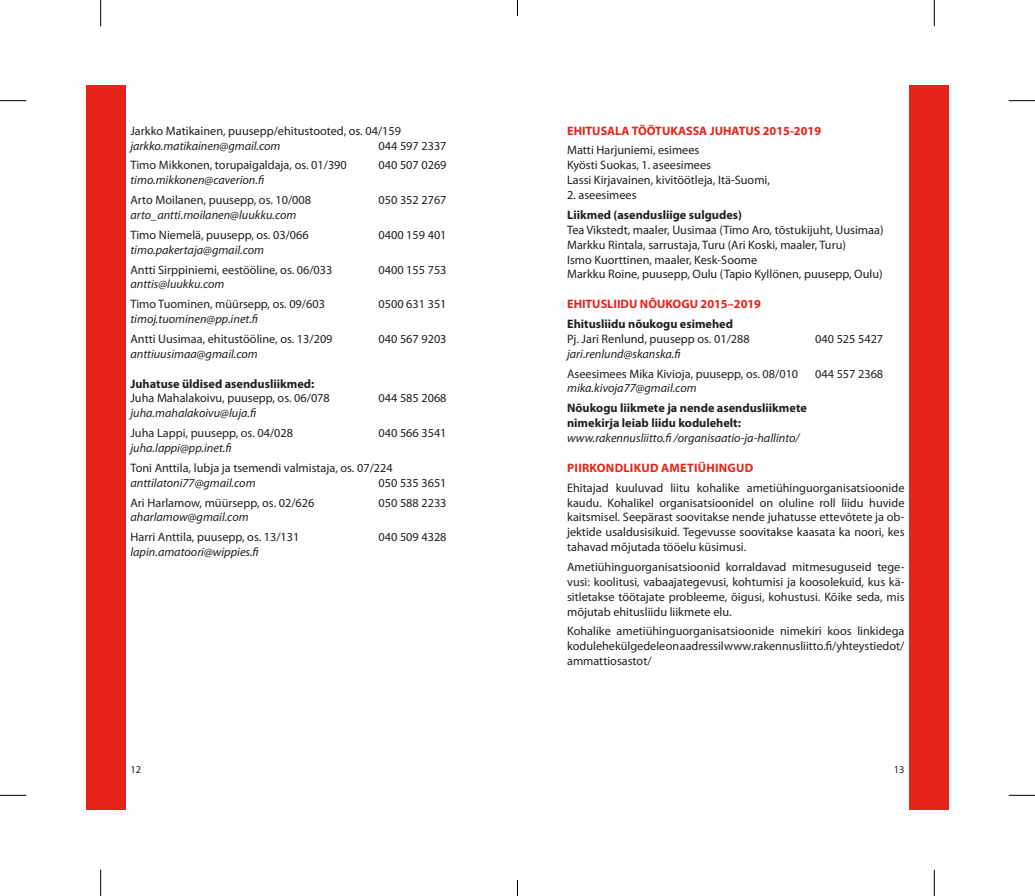
<style>
.page{position:relative;width:1035px;height:896px;background:#fff}
.page>*{position:absolute;margin:0;border:0;box-sizing:border-box;transform-origin:0 0}
.t1{font:12.25px/14.9px "Myriad Pro";color:#231f20;text-align:justify}
.t2{font:italic 12.25px "Myriad Pro";color:#231f20}
.t3{font:700 12.25px/14.9px "Myriad Pro";color:#231f20}
.t4{font:700 12.25px "Myriad Pro";color:#e72419}
.t5{font:700 12.25px "Myriad Pro";letter-spacing:.02em;color:#e72419}
.t6{font:10.5px "Myriad Pro";color:#231f20}
</style>
<div class="page">
<div style="left:86px;top:86px;width:39px;height:724px;background:#e72419"></div>
<div style="left:909px;top:86px;width:40px;height:724px;background:#e72419"></div>
<svg style="left:0;top:100px;width:26px;height:1px"></svg>
<svg style="left:1008px;top:100px;width:27px;height:1px"></svg>
<svg style="left:0;top:795px;width:26px;height:1px"></svg>
<svg style="left:1008px;top:795px;width:27px;height:1px"></svg>
<svg style="left:100px;top:0;width:1px;height:26px"></svg>
<svg style="left:100px;top:870px;width:1px;height:26px"></svg>
<svg style="left:934px;top:0;width:1px;height:26px"></svg>
<svg style="left:934px;top:870px;width:1px;height:26px"></svg>
<svg style="left:517px;top:0;width:1px;height:16px"></svg>
<svg style="left:517px;top:880px;width:1px;height:16px"></svg>
<p class="t1" style="left:130px;top:123px;width:272px">Jarkko Matikainen, puusepp/ehitustooted, os. 04/159</p>
<p class="t2" style="left:130px;top:138px;width:151px">jarkko.matikainen@gmail.com</p>
<p class="t1" style="left:378px;top:138px;width:70px">044 597 2337</p>
<p class="t1" style="left:130px;top:158px;width:218px">Timo Mikkonen, torupaigaldaja, os. 01/390</p>
<p class="t1" style="left:378px;top:158px;width:70px">040 507 0269</p>
<p class="t2" style="left:130px;top:173px;width:135px">timo.mikkonen@caverion.fi</p>
<p class="t1" style="left:130px;top:192px;width:182px">Arto Moilanen, puusepp, os. 10/008</p>
<p class="t1" style="left:378px;top:192px;width:70px">050 352 2767</p>
<p class="t2" style="left:130px;top:207px;width:167px">arto_antti.moilanen@luukku.com</p>
<p class="t1" style="left:130px;top:227px;width:180px">Timo Niemelä, puusepp, os. 03/066</p>
<p class="t1" style="left:378px;top:227px;width:70px">0400 159 401</p>
<p class="t2" style="left:130px;top:242px;width:135px">timo.pakertaja@gmail.com</p>
<p class="t1" style="left:130px;top:262px;width:204px">Antti Sirppiniemi, eestööline, os. 06/033</p>
<p class="t1" style="left:378px;top:262px;width:70px">0400 155 753</p>
<p class="t2" style="left:130px;top:277px;width:96px">anttis@luukku.com</p>
<p class="t1" style="left:130px;top:296px;width:196px">Timo Tuominen, müürsepp, os. 09/603</p>
<p class="t1" style="left:378px;top:296px;width:70px">0500 631 351</p>
<p class="t2" style="left:130px;top:311px;width:129px">timoj.tuominen@pp.inet.fi</p>
<p class="t1" style="left:130px;top:331px;width:204px">Antti Uusimaa, ehitustööline, os. 13/209</p>
<p class="t1" style="left:378px;top:331px;width:70px">040 567 9203</p>
<p class="t2" style="left:130px;top:346px;width:129px">anttiuusimaa@gmail.com</p>
<p class="t3" style="left:130px;top:376px;width:185px">Juhatuse üldised asendusliikmed:</p>
<p class="t1" style="left:130px;top:391px;width:201px">Juha Mahalakoivu, puusepp, os. 06/078</p>
<p class="t1" style="left:378px;top:391px;width:70px">044 585 2068</p>
<p class="t2" style="left:130px;top:406px;width:127px">juha.mahalakoivu@luja.fi</p>
<p class="t1" style="left:130px;top:425px;width:164px">Juha Lappi, puusepp, os. 04/028</p>
<p class="t1" style="left:378px;top:425px;width:70px">040 566 3541</p>
<p class="t2" style="left:130px;top:440px;width:103px">juha.lappi@pp.inet.fi</p>
<p class="t1" style="left:130px;top:460px;width:264px">Toni Anttila, lubja ja tsemendi valmistaja, os. 07/224</p>
<p class="t2" style="left:130px;top:475px;width:127px">anttilatoni77@gmail.com</p>
<p class="t1" style="left:378px;top:475px;width:70px">050 535 3651</p>
<p class="t1" style="left:130px;top:495px;width:185px">Ari Harlamow, müürsepp, os. 02/626</p>
<p class="t1" style="left:378px;top:495px;width:70px">050 588 2233</p>
<p class="t2" style="left:130px;top:510px;width:120px">aharlamow@gmail.com</p>
<p class="t1" style="left:130px;top:529px;width:171px">Harri Anttila, puusepp, os. 13/131</p>
<p class="t1" style="left:378px;top:529px;width:70px">040 509 4328</p>
<p class="t2" style="left:130px;top:544px;width:130px">lapin.amatoori@wippies.fi</p>
<p class="t4" style="left:567px;top:122px;width:256px">EHITUSALA TÖÖTUKASSA JUHATUS 2015-2019</p>
<p class="t1" style="left:567px;top:143px;width:204px;text-align:left">Matti Harjuniemi, esimees<br>Kyösti Suokas, 1. aseesimees<br>Lassi Kirjavainen, kivitöötleja, Itä-Suomi,</p>
<p class="t1" style="left:567px;top:187px;width:71px">2. aseesimees</p>
<p class="t3" style="left:567px;top:207px;width:176px">Liikmed (asendusliige sulgudes)</p>
<p class="t1" style="left:567px;top:222px;width:318px;text-align:left">Tea Vikstedt, maaler, Uusimaa (Timo Aro, tõstukijuht, Uusimaa)<br>Markku Rintala, sarrustaja, Turu (Ari Koski, maaler, Turu)<br>Ismo Kuorttinen, maaler, Kesk-Soome<br>Markku Roine, puusepp, Oulu (Tapio Kyllönen, puusepp, Oulu)</p>
<p class="t4" style="left:567px;top:296px;width:195px">EHITUSLIIDU NÕUKOGU 2015–2019</p>
<p class="t3" style="left:567px;top:316px;width:167px">Ehitusliidu nõukogu esimehed</p>
<p class="t1" style="left:567px;top:331px;width:184px">Pj. Jari Renlund, puusepp os. 01/288</p>
<p class="t1" style="left:815px;top:331px;width:70px">040 525 5427</p>
<p class="t2" style="left:567px;top:346px;width:115px">jari.renlund@skanska.fi</p>
<p class="t1" style="left:567px;top:366px;width:233px">Aseesimees Mika Kivioja, puusepp, os. 08/010</p>
<p class="t1" style="left:815px;top:366px;width:70px">044 557 2368</p>
<p class="t2" style="left:567px;top:381px;width:131px">mika.kivoja77@gmail.com</p>
<p class="t3" style="left:567px;top:400px;width:241px">Nõukogu liikmete ja nende asendusliikmete nimekirja leiab liidu kodulehelt:</p>
<p class="t2" style="left:567px;top:430px;width:234px">www.rakennusliitto.fi /organisaatio-ja-hallinto/</p>
<p class="t5" style="left:567px;top:460px;width:187px">PIIRKONDLIKUD AMETIÜHINGUD</p>
<p class="t1" style="left:567px;top:480px;width:339px">Ehitajad kuuluvad liitu kohalike ametiühinguorganisatsioonide kaudu. Kohalikel organisatsioonidel on oluline roll liidu huvide kaitsmisel. Seepärast soovitakse nende juhatusse ettevõtete ja ob&shy;jektide usaldusisikuid. Tegevusse soovitakse kaasata ka noori, kes tahavad mõjutada tööelu küsimusi.</p>
<p class="t1" style="left:567px;top:559px;width:339px">Ametiühinguorganisatsioonid korraldavad mitmesuguseid tege&shy;vusi: koolitusi, vabaajategevusi, kohtumisi ja koosolekuid, kus kä&shy;sitletakse töötajate probleeme, õigusi, kohustusi. Kõike seda, mis mõjutab ehitusliidu liikmete elu.</p>
<p class="t1" style="left:567px;top:624px;width:339px">Kohalike ametiühinguorganisatsioonide nimekiri koos linkidega kodulehekülgedele on aadressil www.rakennusliitto.fi/yhteystiedot/ ammattiosastot/</p>
<p class="t6" style="left:130px;top:763px;width:12px">12</p>
<p class="t6" style="left:894px;top:763px;width:12px">13</p>
</div>
